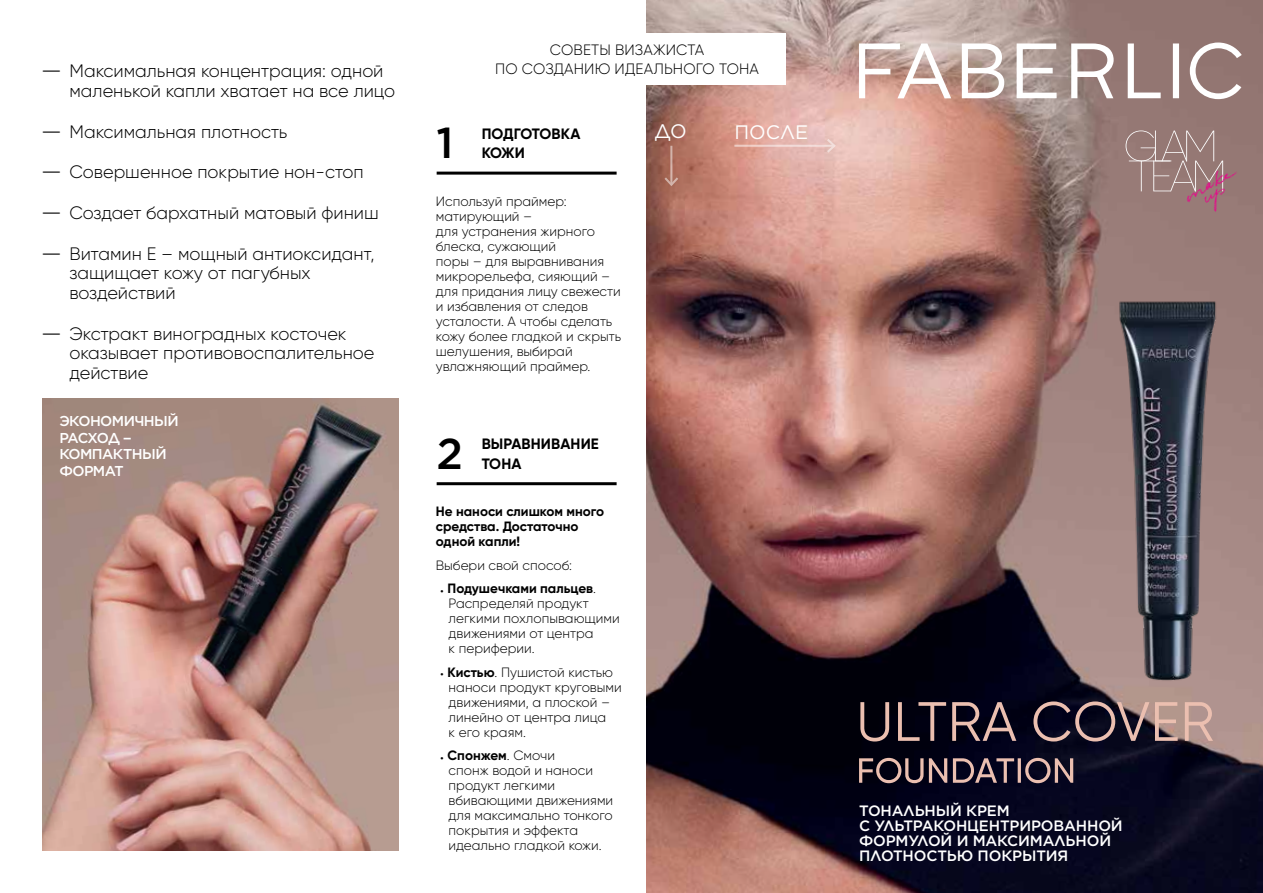
<style>
.page{position:relative;width:1263px;height:893px;background:#fff}
.page>*{position:absolute;margin:0;border:0;box-sizing:border-box;transform-origin:0 0}
.t1{font:500 43.2px "Gotham";color:#000}
.t2{font:19.5px "Gotham";color:#fff}
.t3{font:300 18px/19.5px "Gilroy";color:#000}
.t4{font:500 15px/15px "Gotham";letter-spacing:-.01em;color:#fff}
.t5{font:300 15px/19.5px "Gilroy";letter-spacing:.01em;color:#000;text-align:center}
.t6{font:700 15px/19.5px "Gilroy";letter-spacing:.01em;color:#000}
.t7{font:500 14.25px/16.6px "Gotham";letter-spacing:-.04em;color:#fff}
.t8{font:300 13.5px/15px "Gilroy";color:#000}
.t9{font:700 13.5px/15px "Gilroy";color:#000}
.s1{font-family:"Myriad Pro";font-weight:400;font-stretch:semi-expanded}
.s2{font-weight:700}
</style>
<div class="page">
<img style="left:646px;top:0;width:617px;height:893px">
<svg style="left:859px;top:43px;width:383px;height:56px"></svg>
<svg style="left:1125px;top:130px;width:98px;height:61px;background:#9f8480"></svg>
<img style="left:1176px;top:160px;width:66px;height:46px">
<img style="left:1202px;top:185px;width:32px;height:30px">
<hr style="left:734px;top:145px;width:100px;height:2px;background:#fff">
<svg style="left:825px;top:137px;width:12px;height:17px"></svg>
<hr style="left:670px;top:146px;width:2px;height:39px;background:#fff">
<svg style="left:663px;top:175px;width:17px;height:13px"></svg>
<svg style="left:859px;top:758px;width:214px;height:25px;background:#51424b"></svg>
<svg style="left:860px;top:701px;width:353px;height:40px;background:#52434a"></svg>
<img style="left:1102px;top:296px;width:121px;height:395px">
<img style="left:43px;top:399px;width:356px;height:451px">
<div style="left:469px;top:33px;width:316px;height:51px;background:#fff"></div>
<hr style="left:437px;top:172px;width:180px;height:3px;background:#000">
<hr style="left:437px;top:482px;width:180px;height:3px;background:#000">
<h3 class="t3" style="left:70px;top:61px;width:327px;text-indent:-27px"><span class="s1">ʲ</span> Максимальная концентрация: одной маленькой капли хватает на все лицо</h3>
<h3 class="t3" style="left:43px;top:121px;width:246px"><span class="s1">ʲ</span> Максимальная плотность</h3>
<h3 class="t3" style="left:43px;top:162px;width:323px"><span class="s1">ʲ</span> Совершенное покрытие нон-стоп</h3>
<h3 class="t3" style="left:43px;top:203px;width:338px"><span class="s1">ʲ</span> Создает бархатный матовый финиш</h3>
<h3 class="t3" style="left:70px;top:244px;width:306px;text-indent:-27px"><span class="s1">ʲ</span> Витамин Е – мощный антиоксидант, защищает кожу от пагубных воздействий</h3>
<h3 class="t3" style="left:70px;top:323px;width:306px;text-indent:-27px"><span class="s1">ʲ</span> Экстракт виноградных косточек оказывает противовоспалительное действие</h3>
<p class="t7" style="left:59px;top:412px;width:121px">ЭКОНОМИЧНЫЙ<br>РАСХОД –<br>КОМПАКТНЫЙ<br>ФОРМАТ</p>
<h1 class="t1" style="left:437px;top:114px;width:19px">1</h1>
<p class="t5" style="left:495px;top:40px;width:265px">СОВЕТЫ ВИЗАЖИСТА<br>ПО СОЗДАНИЮ ИДЕАЛЬНОГО ТОНА</p>
<p class="t6" style="left:482px;top:123px;width:100px">ПОДГОТОВКА<br>КОЖИ</p>
<h2 class="t2" style="left:655px;top:118px;width:34px">ДО</h2>
<h2 class="t2" style="left:734px;top:120px;width:75px">ПОСЛЕ</h2>
<p class="t8" style="left:436px;top:193px;width:187px">Используй праймер: матирующий –<br>для устранения жирного блеска, сужающий<br>поры – для выравнивания микрорельефа, сияющий – для придания лицу свежести и избавления от следов усталости. А чтобы сделать кожу более гладкой и скрыть шелушения, выбирай увлажняющий праймер.</p>
<h1 class="t1" style="left:437px;top:425px;width:28px">2</h1>
<p class="t6" style="left:482px;top:434px;width:119px">ВЫРАВНИВАНИЕ<br>ТОНА</p>
<p class="t9" style="left:436px;top:504px;width:170px">Не наноси слишком много средства. Достаточно одной капли!</p>
<p class="t8" style="left:436px;top:558px;width:138px">Выбери свой способ:</p>
<p class="t8" style="left:449px;top:581px;width:173px;text-indent:-9px">• <span class="s2">Подушечками пальцев</span>.<br>Распределяй продукт легкими похлопывающими движениями от центра<br>к периферии.</p>
<p class="t8" style="left:449px;top:665px;width:175px;text-indent:-9px">• <span class="s2">Кистью</span>. Пушистой кистью наноси продукт круговыми движениями, а плоской – линейно от центра лица<br>к его краям.</p>
<p class="t8" style="left:449px;top:748px;width:166px;text-indent:-9px">• <span class="s2">Спонжем</span>. Смочи<br>спонж водой и наноси продукт легкими вбивающими движениями для максимально тонкого покрытия и эффекта идеально гладкой кожи.</p>
<p class="t4" style="left:859px;top:803px;width:265px">ТОНАЛЬНЫЙ КРЕМ<br>С УЛЬТРАКОНЦЕНТРИРОВАННОЙ<br>ФОРМУЛОЙ И МАКСИМАЛЬНОЙ<br>ПЛОТНОСТЬЮ ПОКРЫТИЯ</p>
</div>
